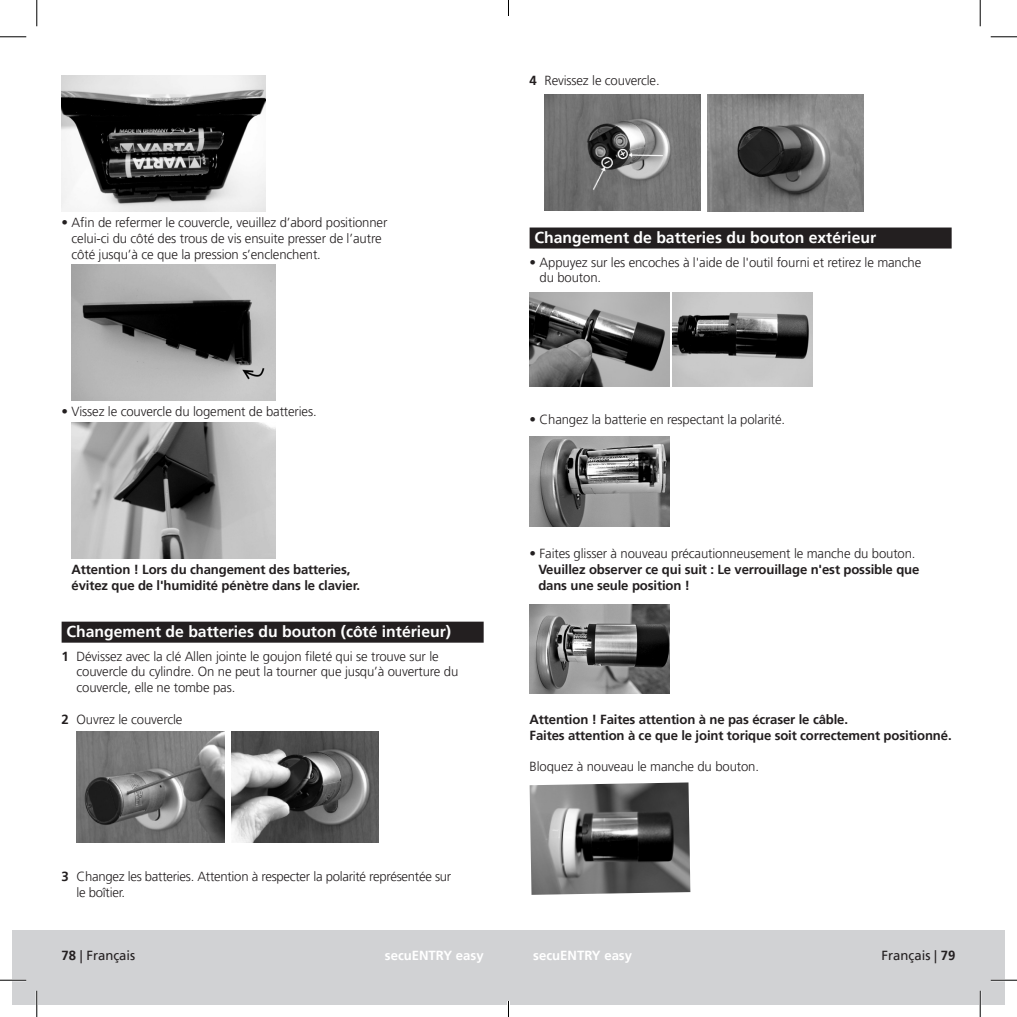
<style>
.page{position:relative;width:1017px;height:1017px;background:#fff}
.page>*{position:absolute;margin:0;border:0;box-sizing:border-box;transform-origin:0 0}
.t1{font:700 15.75px "Frutiger LT Pro";color:#fff}
.t2{font:300 13.12px/15.8px "Frutiger LT Pro";letter-spacing:-.01em;color:#231f20}
.t3{font:700 13.12px/15.8px "Frutiger LT Pro";letter-spacing:-.01em;color:#231f20}
.t4{font:700 13.12px "Frutiger LT Pro";color:#fff}
.t5{font:13.12px "Frutiger LT Pro";color:#231f20}
.s1{font-weight:700}
</style>
<div class="page">
<div style="left:508px;top:930px;width:496px;height:74px;background:#d1d2d4"></div>
<div style="left:12px;top:930px;width:496px;height:74px;background:#d1d2d4"></div>
<div style="left:62px;top:621px;width:421px;height:21px;background:#231f20"></div>
<img style="left:62px;top:75px;width:203px;height:136px">
<img style="left:72px;top:264px;width:203px;height:136px">
<img style="left:72px;top:422px;width:203px;height:136px">
<img style="left:76px;top:731px;width:148px;height:111px">
<img style="left:231px;top:731px;width:148px;height:111px">
<div style="left:529px;top:227px;width:422px;height:21px;background:#231f20"></div>
<img style="left:544px;top:94px;width:156px;height:117px">
<img style="left:707px;top:94px;width:156px;height:117px">
<img style="left:529px;top:292px;width:140px;height:94px">
<img style="left:672px;top:292px;width:140px;height:94px">
<img style="left:529px;top:436px;width:140px;height:90px">
<img style="left:529px;top:604px;width:140px;height:89px">
<img style="left:529px;top:782px;width:161px;height:112px">
<hr style="left:0;top:978px;width:26px;height:2px;background:#fff">
<hr style="left:990px;top:978px;width:26px;height:2px;background:#fff">
<hr style="left:36px;top:990px;width:2px;height:26px;background:#fff">
<hr style="left:978px;top:990px;width:2px;height:26px;background:#fff">
<svg style="left:0;top:36px;width:26px;height:1px"></svg>
<svg style="left:990px;top:36px;width:26px;height:1px"></svg>
<svg style="left:0;top:979px;width:26px;height:1px"></svg>
<svg style="left:990px;top:979px;width:26px;height:1px"></svg>
<svg style="left:36px;top:0;width:1px;height:26px"></svg>
<svg style="left:36px;top:990px;width:1px;height:26px"></svg>
<svg style="left:979px;top:0;width:1px;height:26px"></svg>
<svg style="left:979px;top:990px;width:1px;height:26px"></svg>
<svg style="left:508px;top:0;width:1px;height:16px"></svg>
<svg style="left:507px;top:1001px;width:2px;height:15px"></svg>
<p class="t2" style="left:72px;top:215px;width:317px;text-indent:-10px">• Afin de refermer le couvercle, veuillez d’abord positionner celui-ci du côté des trous de vis ensuite presser de l’autre côté jusqu’à ce que la pression s’enclenchent.</p>
<p class="t2" style="left:62px;top:404px;width:256px">• Vissez le couvercle du logement de batteries.</p>
<p class="t3" style="left:71px;top:561px;width:290px">Attention ! Lors du changement des batteries, évitez que de l'humidité pénètre dans le clavier.</p>
<p class="t1" style="left:67px;top:622px;width:386px">Changement de batteries du bouton (côté intérieur)</p>
<p class="t2" style="left:76px;top:648px;width:383px;text-indent:-15px"><span class="s1">1</span> Dévissez avec la clé Allen jointe le goujon fileté qui se trouve sur le couvercle du cylindre. On ne peut la tourner que jusqu’à ouverture du couvercle, elle ne tombe pas.</p>
<p class="t2" style="left:62px;top:711px;width:122px"><span class="s1">2</span> Ouvrez le couvercle</p>
<p class="t2" style="left:76px;top:868px;width:376px;text-indent:-15px"><span class="s1">3</span> Changez les batteries. Attention à respecter la polarité représentée sur le boîtier.</p>
<p class="t2" style="left:529px;top:73px;width:132px"><span class="s1">4</span> Revissez le couvercle.</p>
<p class="t1" style="left:534px;top:228px;width:343px">Changement de batteries du bouton extérieur</p>
<p class="t2" style="left:539px;top:254px;width:383px;text-indent:-10px">• Appuyez sur les encoches à l'aide de l'outil fourni et retirez le manche du bouton.</p>
<p class="t2" style="left:529px;top:411px;width:257px">• Changez la batterie en respectant la polarité.</p>
<p class="t2" style="left:529px;top:545px;width:387px">• Faites glisser à nouveau précautionneusement le manche du bouton.</p>
<p class="t3" style="left:538px;top:561px;width:382px">Veuillez observer ce qui suit : Le verrouillage n'est possible que dans une seule position !</p>
<p class="t3" style="left:529px;top:711px;width:423px">Attention ! Faites attention à ne pas écraser le câble.<br>Faites attention à ce que le joint torique soit correctement positionné.</p>
<p class="t2" style="left:529px;top:758px;width:231px">Bloquez à nouveau le manche du bouton.</p>
<p class="t5" style="left:62px;top:947px;width:75px"><span class="s1">78</span> | Français</p>
<p class="t4" style="left:385px;top:947px;width:100px">secuENTRY easy</p>
<p class="t4" style="left:533px;top:947px;width:100px">secuENTRY easy</p>
<p class="t5" style="left:881px;top:947px;width:75px">Français | <span class="s1">79</span></p>
</div>
